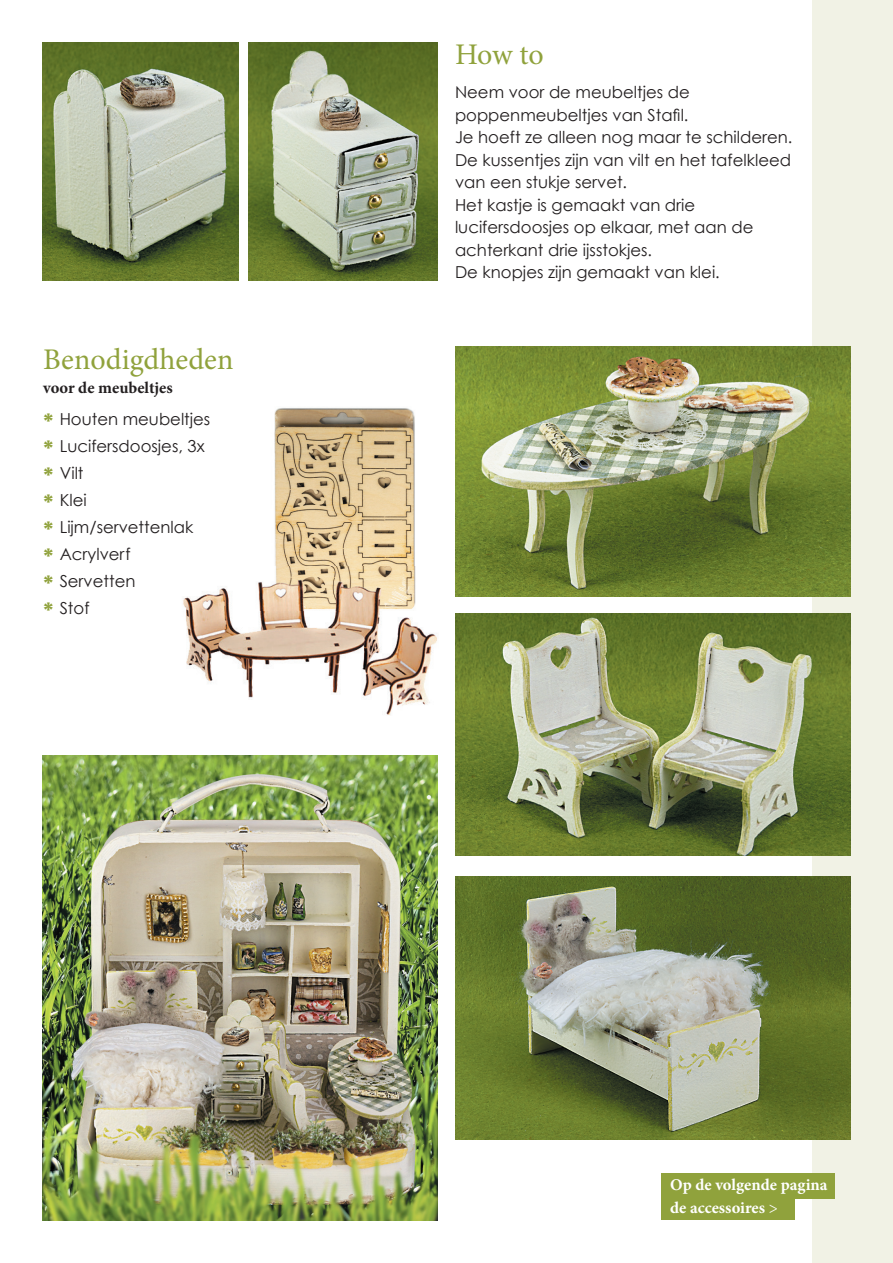
<style>
.page{position:relative;width:893px;height:1263px;background:#fff}
.page>*{position:absolute;margin:0;border:0;box-sizing:border-box;transform-origin:0 0}
.t1{font:30px "Minion Pro";color:#90a23c}
.t2{font:16.5px/22.5px "Century Gothic";color:#231f20}
.t3{font:700 16.5px/22.5px "Minion Pro";color:#fff}
.t4{font:700 16.5px "Minion Pro";color:#231f20}
.s1{font-weight:700;font-size:22.5px;color:#90a23c}
.s2{font-weight:400}
</style>
<div class="page">
<div style="left:812px;top:0;width:81px;height:1263px;background:#f1f2e5"></div>
<img style="left:455px;top:876px;width:395px;height:264px">
<img style="left:455px;top:347px;width:395px;height:249px">
<img style="left:455px;top:614px;width:395px;height:242px">
<img style="left:43px;top:43px;width:195px;height:238px">
<img style="left:249px;top:43px;width:189px;height:238px">
<img style="left:43px;top:755px;width:395px;height:465px">
<img style="left:274px;top:408px;width:142px;height:159px">
<img style="left:183px;top:567px;width:254px;height:148px">
<div style="left:661px;top:1173px;width:174px;height:25px;background:#90a23c"></div>
<div style="left:661px;top:1194px;width:134px;height:26px;background:#90a23c"></div>
<h1 class="t1" style="left:43px;top:340px;width:192px">Benodigdheden</h1>
<p class="t4" style="left:43px;top:377px;width:131px">voor de meubeltjes</p>
<p class="t2" style="left:44px;top:405px;width:168px;line-height:27px"><span class="s1">*</span> Houten meubeltjes <span class="s1">*</span> Lucifersdoosjes, 3x <span class="s1">*</span> Vilt<br><span class="s1">*</span> Klei<br><span class="s1">*</span> Lijm/servettenlak<br><span class="s1">*</span> Acrylverf<br><span class="s1">*</span> Servetten<br><span class="s1">*</span> Stof</p>
<h1 class="t1" style="left:455px;top:35px;width:90px">How to</h1>
<p class="t2" style="left:455px;top:81px;width:339px">Neem voor de meubeltjes de poppenmeubeltjes van Stafil.<br>Je hoeft ze alleen nog maar te schilderen.<br>De kussentjes zijn van vilt en het tafelkleed van een stukje servet.<br>Het kastje is gemaakt van drie lucifersdoosjes op elkaar, met aan de achterkant drie ijsstokjes.<br>De knopjes zijn gemaakt van klei.</p>
<p class="t3" style="left:670px;top:1173px;width:159px">Op de volgende pagina de accessoires <span class="s2">&gt;</span></p>
</div>
